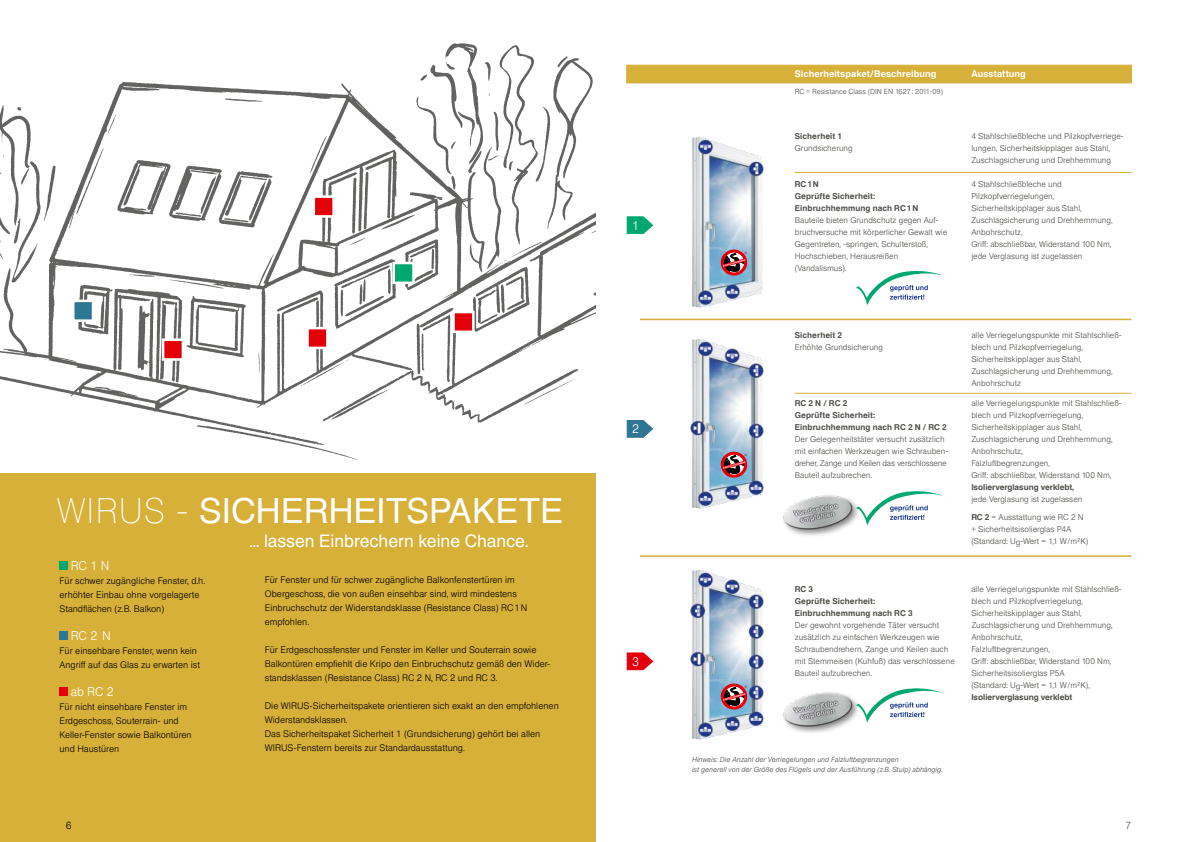
<style>
.page{position:relative;width:1191px;height:842px;background:#fff}
.page>*{position:absolute;margin:0;border:0;box-sizing:border-box;transform-origin:0 0}
.t1{font:34px "Europa Gro SBOP";letter-spacing:.01em;color:#fff}
.t2{font:17px "Europa Gro SBOP";color:#fff}
.t3{font:300 12px "Europa Gro SBOP";letter-spacing:-.02em;color:#fff}
.t4{font:300 10px "Europa Gro SBOP";color:#000}
.t5{font:300 10px "Europa Gro SBOP";color:#4e4d49}
.t6{font:300 9px/14px "Europa Gro SBOP";color:#000}
.t7{font:500 9px "Europa Gro SBOP";letter-spacing:.01em;color:#fff}
.t8{font:300 8px/12px "Europa Gro SBOP";color:#4e4d49}
.t9{font:500 8px/12px "Europa Gro SBOP";letter-spacing:.01em;color:#4e4d49}
.t10{font:italic 300 7px/10px "Europa Gro SBOP";color:#4e4d49}
.t11{font:300 7px "Europa Gro SBOP";color:#4e4d49}
.s1{font-family:"Europa Gro SBOP X Lig"}
.s2{font-weight:500}
</style>
<div class="page">
<img style="left:0;top:43px;width:595px;height:417px">
<div style="left:392px;top:262px;width:23px;height:22px;background:#00a86f;border:3px solid #fff"></div>
<div style="left:312px;top:195px;width:23px;height:23px;background:#e3000b;border:3px solid #fff"></div>
<div style="left:306px;top:327px;width:23px;height:22px;background:#e3000b;border:3px solid #fff"></div>
<div style="left:452px;top:311px;width:22px;height:22px;background:#e3000b;border:3px solid #fff"></div>
<div style="left:162px;top:338px;width:22px;height:23px;background:#e3000b;border:3px solid #fff"></div>
<div style="left:72px;top:300px;width:22px;height:22px;background:#2d7794;border:3px solid #fff"></div>
<div style="left:0;top:473px;width:595px;height:369px;background:#d7b03a"></div>
<div style="left:626px;top:65px;width:506px;height:18px;background:#d7b03a;border:1px solid #d7b03a"></div>
<img style="left:692px;top:137px;width:72px;height:171px">
<img style="left:690px;top:339px;width:74px;height:170px">
<div style="left:781px;top:690px;width:79px;height:45px;background:#000;opacity:.5"></div>
<img style="left:787px;top:690px;width:68px;height:41px">
<div style="left:781px;top:493px;width:79px;height:45px;background:#000;opacity:.5"></div>
<img style="left:782px;top:493px;width:73px;height:41px">
<svg style="left:626px;top:216px;width:28px;height:19px"></svg>
<svg style="left:626px;top:420px;width:28px;height:18px"></svg>
<img style="left:690px;top:570px;width:97px;height:170px">
<svg style="left:626px;top:652px;width:28px;height:19px"></svg>
<svg style="left:721px;top:250px;width:26px;height:26px"></svg>
<svg style="left:721px;top:452px;width:26px;height:26px"></svg>
<svg style="left:721px;top:684px;width:26px;height:25px"></svg>
<svg style="left:855px;top:688px;width:90px;height:35px"></svg>
<svg style="left:855px;top:491px;width:90px;height:35px"></svg>
<svg style="left:856px;top:270px;width:89px;height:35px"></svg>
<div style="left:60px;top:561px;width:8px;height:9px;background:#00a86f"></div>
<div style="left:60px;top:631px;width:8px;height:9px;background:#2d7794"></div>
<div style="left:60px;top:687px;width:8px;height:9px;background:#e3000b"></div>
<hr style="left:795px;top:172px;width:336px;height:1px;background:#d7b03a">
<hr style="left:640px;top:319px;width:491px;height:1px;background:#d7b03a">
<hr style="left:795px;top:393px;width:336px;height:1px;background:#d7b03a">
<hr style="left:640px;top:555px;width:491px;height:2px;background:#d7b03a">
<p class="t7" style="left:795px;top:69px;width:143px">Sicherheitspaket/Beschreibung</p>
<p class="t7" style="left:971px;top:69px;width:56px">Ausstattung</p>
<h1 class="t1" style="left:57px;top:490px;width:508px"><span class="s1">WIRUS -</span> SICHERHEITSPAKETE</h1>
<h2 class="t2" style="left:249px;top:530px;width:280px">… lassen Einbrechern keine Chance.</h2>
<h3 class="t3" style="left:71px;top:559px;width:40px">RC 1 N</h3>
<p class="t6" style="left:60px;top:574px;width:147px">Für schwer zugängliche Fenster, d.h. erhöhter Einbau ohne vorgelagerte<br>Standflächen (z.B. Balkon)</p>
<h3 class="t3" style="left:71px;top:629px;width:42px">RC 2 N</h3>
<p class="t6" style="left:60px;top:644px;width:142px">Für einsehbare Fenster, wenn kein<br>Angriff auf das Glas zu erwarten ist</p>
<h3 class="t3" style="left:71px;top:685px;width:44px">ab RC 2</h3>
<p class="t6" style="left:60px;top:700px;width:134px">Für nicht einsehbare Fenster im<br>Erdgeschoss, Souterrain- und<br>Keller-Fenster sowie Balkontüren und Haustüren</p>
<p class="t6" style="left:265px;top:573px;width:264px">Für Fenster und für schwer zugängliche Balkonfenstertüren im Obergeschoss, die von außen einsehbar sind, wird mindestens Einbruchschutz der Widerstandsklasse (Resistance Class) RC1N empfohlen.</p>
<p class="t6" style="left:265px;top:643px;width:287px">Für Erdgeschossfenster und Fenster im Keller und Souterrain sowie<br>Balkontüren empfiehlt die Kripo den Einbruchschutz gemäß den Wider&shy;standsklassen (Resistance Class) RC 2 N, RC 2 und RC 3.</p>
<p class="t6" style="left:265px;top:699px;width:295px">Die WIRUS-Sicherheitspakete orientieren sich exakt an den empfohlenen Widerstandsklassen.<br>Das Sicherheitspaket Sicherheit 1 (Grundsicherung) gehört bei allen WIRUS-Fenstern bereits zur Standardausstattung.</p>
<h3 class="t3" style="left:632px;top:218px;width:9px">1</h3>
<h3 class="t3" style="left:632px;top:422px;width:9px">2</h3>
<h3 class="t3" style="left:632px;top:654px;width:9px">3</h3>
<p class="t11" style="left:795px;top:87px;width:150px">RC = Resistance Class (DIN EN 1627: 2011-09)</p>
<p class="t9" style="left:795px;top:130px;width:49px">Sicherheit 1</p>
<p class="t8" style="left:795px;top:142px;width:59px">Grundsicherung</p>
<p class="t9" style="left:795px;top:178px;width:125px">RC1N<br>Geprüfte Sicherheit:<br>Einbruchhemmung nach RC1N</p>
<p class="t8" style="left:795px;top:214px;width:154px">Bauteile bieten Grundschutz gegen Auf&shy;bruchversuche mit körperlicher Gewalt wie Gegentreten, -springen, Schulterstoß, Hochschieben, Herausreißen (Vandalismus).</p>
<p class="t8" style="left:971px;top:130px;width:154px">4 Stahlschließbleche und Pilzkopfverriege&shy;lungen, Sicherheitskipplager aus Stahl,<br>Zuschlagsicherung und Drehhemmung</p>
<p class="t8" style="left:971px;top:178px;width:143px">4 Stahlschließbleche und<br>Pilzkopfverriegelungen,<br>Sicherheitskipplager aus Stahl,<br>Zuschlagsicherung und Drehhemmung,<br>Anbohrschutz,<br>Griff: abschließbar, Widerstand 100 Nm, jede Verglasung ist zugelassen</p>
<p class="t9" style="left:795px;top:329px;width:49px">Sicherheit 2</p>
<p class="t8" style="left:795px;top:341px;width:90px">Erhöhte Grundsicherung</p>
<p class="t9" style="left:795px;top:397px;width:153px">RC 2 N / RC 2<br>Geprüfte Sicherheit:<br>Einbruchhemmung nach RC 2 N / RC 2</p>
<p class="t8" style="left:795px;top:433px;width:155px">Der Gelegenheitstäter versucht zusätzlich mit einfachen Werkzeugen wie Schrauben&shy;dreher, Zange und Keilen das verschlossene Bauteil aufzubrechen.</p>
<p class="t9" style="left:795px;top:583px;width:119px">RC 3<br>Geprüfte Sicherheit:<br>Einbruchhemmung nach RC 3</p>
<p class="t8" style="left:795px;top:619px;width:162px">Der gewohnt vorgehende Täter versucht zusätzlich zu einfachen Werkzeugen wie Schraubendrehern, Zange und Keilen auch mit Stemmeisen (Kuhfuß) das verschlossene Bauteil aufzubrechen.</p>
<p class="t8" style="left:971px;top:329px;width:152px">alle Verriegelungspunkte mit Stahlschließ&shy;blech und Pilzkopfverriegelung, Sicherheitskipplager aus Stahl, Zuschlagsicherung und Drehhemmung, Anbohrschutz</p>
<p class="t8" style="left:971px;top:397px;width:152px">alle Verriegelungspunkte mit Stahlschließ&shy;blech und Pilzkopfverriegelung, Sicherheitskipplager aus Stahl, Zuschlagsicherung und Drehhemmung, Anbohrschutz,<br>Falzluftbegrenzungen,<br>Griff: abschließbar, Widerstand 100 Nm,</p>
<p class="t9" style="left:971px;top:481px;width:104px">Isolierverglasung verklebt,</p>
<p class="t8" style="left:971px;top:493px;width:113px">jede Verglasung ist zugelassen</p>
<p class="t8" style="left:971px;top:511px;width:118px"><span class="s2">RC 2</span> = Ausstattung wie RC 2 N + Sicherheitsisolierglas P4A (Standard: Ug-Wert = 1,1 W/m²K)</p>
<p class="t8" style="left:971px;top:583px;width:152px">alle Verriegelungspunkte mit Stahlschließ&shy;blech und Pilzkopfverriegelung,<br>Sicherheitskipplager aus Stahl,<br>Zuschlagsicherung und Drehhemmung,<br>Anbohrschutz,<br>Falzluftbegrenzungen,<br>Griff: abschließbar, Widerstand 100 Nm,<br>Sicherheitsisolierglas P5A<br>(Standard: Ug-Wert = 1,1 W/m²K),</p>
<p class="t9" style="left:971px;top:691px;width:102px">Isolierverglasung verklebt</p>
<p class="t10" style="left:692px;top:754px;width:252px">Hinweis: Die Anzahl der Verriegelungen und Falzluftbegrenzungen<br>ist generell von der Größe des Flügels und der Ausführung (z.B. Stulp) abhängig.</p>
<p class="t4" style="left:66px;top:820px;width:7px">6</p>
<p class="t5" style="left:1125px;top:820px;width:7px">7</p>
</div>
